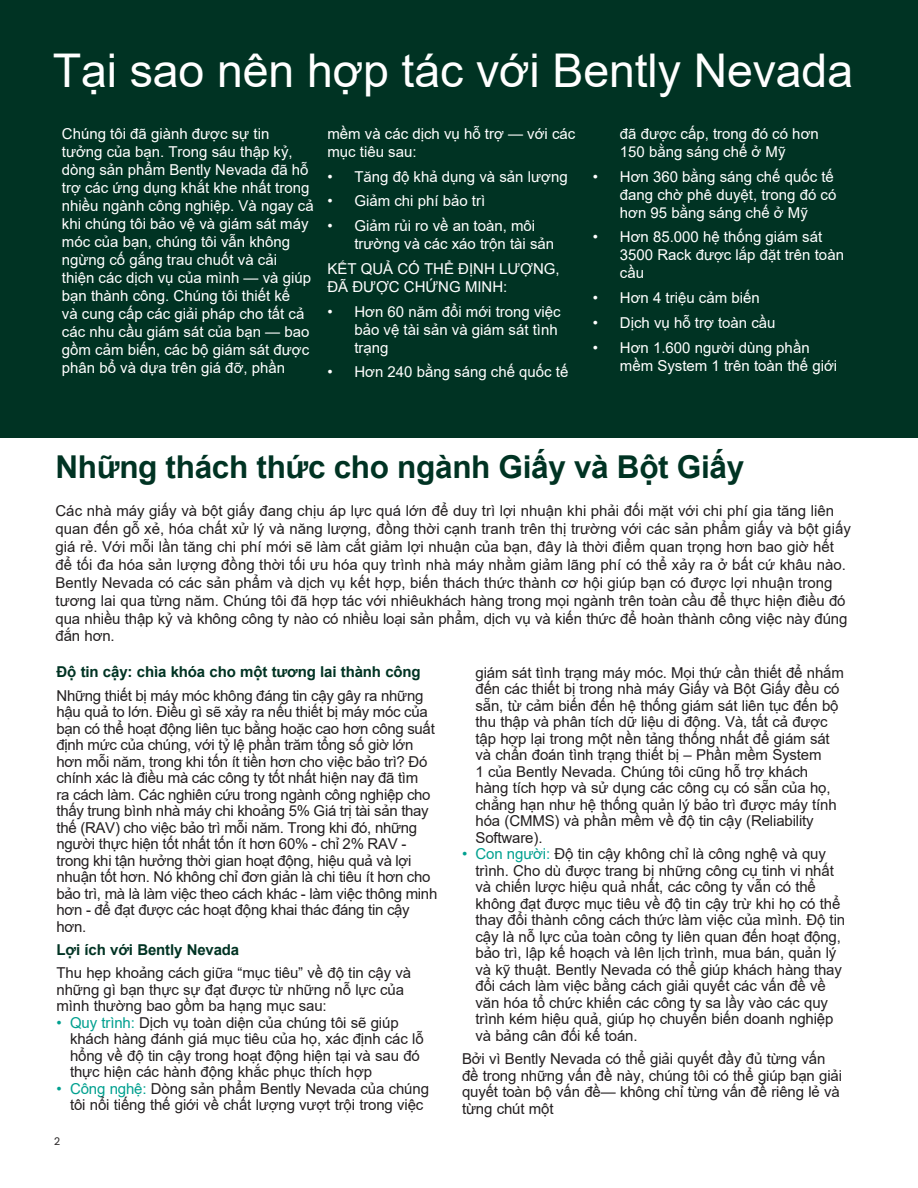
<style>
.page{position:relative;width:918px;height:1188px;background:#fff}
.page>*{position:absolute;margin:0;border:0;box-sizing:border-box;transform-origin:0 0}
._32pt-headline{font:46.5px "Arial";letter-spacing:-.005em;color:#fff}
._21pt-subhead{font:700 31.5px "Arial";letter-spacing:-.01em;color:#003323}
.Body{font:15px/16.5px "Arial";letter-spacing:-.01em;color:#231f20}
._8_5pt-body_text{font:15px/18px "Arial";color:#fff}
.Level_2_Header{font:700 15px "Arial";letter-spacing:-.01em;color:#003323}
.t1{font:10.5px "Poppins";color:#231f20}
.s1{color:#00a08f}
</style>
<div class="page">
<div style="left:0;top:0;width:918px;height:437px;background:#003323"></div>
<p class="_32pt-headline" style="left:53px;top:38px;width:802px">Tại sao nên hợp tác với Bently Nevada</p>
<p class="_8_5pt-body_text" style="left:327px;top:125px;width:250px">mềm và các dịch vụ hỗ trợ — với các mục tiêu sau:</p>
<p class="_8_5pt-body_text" style="left:327px;top:167px;width:242px">• Tăng độ khả dụng và sản lượng</p>
<p class="_8_5pt-body_text" style="left:327px;top:192px;width:159px">• Giảm chi phí bảo trì</p>
<p class="_8_5pt-body_text" style="left:354px;top:217px;width:201px;text-indent:-27px">• Giảm rủi ro về an toàn, môi trường và các xáo trộn tài sản</p>
<p class="_8_5pt-body_text" style="left:327px;top:260px;width:234px">KẾT QUẢ CÓ THỂ ĐỊNH LƯỢNG,<br>ĐÃ ĐƯỢC CHỨNG MINH:</p>
<p class="_8_5pt-body_text" style="left:354px;top:302px;width:208px;text-indent:-27px">• Hơn 60 năm đổi mới trong việc bảo vệ tài sản và giám sát tình trạng</p>
<p class="_8_5pt-body_text" style="left:327px;top:363px;width:243px">• Hơn 240 bằng sáng chế quốc tế</p>
<p class="_8_5pt-body_text" style="left:620px;top:125px;width:200px">đã được cấp, trong đó có hơn<br>150 bằng sáng chế ở Mỹ</p>
<p class="_8_5pt-body_text" style="left:620px;top:167px;width:218px;text-indent:-27px">• Hơn 360 bằng sáng chế quốc tế đang chờ phê duyệt, trong đó có hơn 95 bằng sáng chế ở Mỹ</p>
<p class="_8_5pt-body_text" style="left:620px;top:228px;width:226px;text-indent:-27px">• Hơn 85.000 hệ thống giám sát<br>3500 Rack được lắp đặt trên toàn cầu</p>
<p class="_8_5pt-body_text" style="left:593px;top:289px;width:168px">• Hơn 4 triệu cảm biến</p>
<p class="_8_5pt-body_text" style="left:593px;top:314px;width:184px">• Dịch vụ hỗ trợ toàn cầu</p>
<p class="_8_5pt-body_text" style="left:620px;top:338px;width:219px;text-indent:-27px">• Hơn 1.600 người dùng phần mềm System 1 trên toàn thế giới</p>
<p class="_8_5pt-body_text" style="left:62px;top:125px;width:253px">Chúng tôi đã giành được sự tin tưởng của bạn. Trong sáu thập kỷ, dòng sản phẩm Bently Nevada đã hỗ trợ các ứng dụng khắt khe nhất trong nhiều ngành công nghiệp. Và ngay cả khi chúng tôi bảo vệ và giám sát máy móc của bạn, chúng tôi vẫn không ngừng cố gắng trau chuốt và cải<br>thiện các dịch vụ của mình — và giúp bạn thành công. Chúng tôi thiết kế<br>và cung cấp các giải pháp cho tất cả các nhu cầu giám sát của bạn — bao gồm cảm biến, các bộ giám sát được phân bổ và dựa trên giá đỡ, phần</p>
<p class="_21pt-subhead" style="left:56px;top:445px;width:690px">Những thách thức cho ngành Giấy và Bột Giấy</p>
<p class="Body" style="left:56px;top:502px;width:797px;line-height:18px">Các nhà máy giấy và bột giấy đang chịu áp lực quá lớn để duy trì lợi nhuận khi phải đối mặt với chi phí gia tăng liên quan đến gỗ xẻ, hóa chất xử lý và năng lượng, đồng thời cạnh tranh trên thị trường với các sản phẩm giấy và bột giấy giá rẻ. Với mỗi lần tăng chi phí mới sẽ làm cắt giảm lợi nhuận của bạn, đây là thời điểm quan trọng hơn bao giờ hết để tối đa hóa sản lượng đồng thời tối ưu hóa quy trình nhà máy nhằm giảm lãng phí có thể xảy ra ở bất cứ khâu nào.<br>Bently Nevada có các sản phẩm và dịch vụ kết hợp, biến thách thức thành cơ hội giúp bạn có được lợi nhuận trong tương lai qua từng năm. Chúng tôi đã hợp tác với nhiêukhách hàng trong mọi ngành trên toàn cầu để thực hiện điều đó qua nhiều thập kỷ và không công ty nào có nhiều loại sản phẩm, dịch vụ và kiến thức để hoàn thành công việc này đúng</p>
<p class="Body" style="left:56px;top:627px;width:61px">đắn hơn.</p>
<p class="Level_2_Header" style="left:57px;top:662px;width:366px">Độ tin cậy: chìa khóa cho một tương lai thành công</p>
<p class="Body" style="left:57px;top:687px;width:382px">Những thiết bị máy móc không đáng tin cậy gây ra những hậu quả to lớn. Điều gì sẽ xảy ra nếu thiết bị máy móc của bạn có thể hoạt động liên tục bằng hoặc cao hơn công suất định mức của chúng, với tỷ lệ phần trăm tổng số giờ lớn hơn mỗi năm, trong khi tốn ít tiền hơn cho việc bảo trì? Đó chính xác là điều mà các công ty tốt nhất hiện nay đã tìm<br>ra cách làm. Các nghiên cứu trong ngành công nghiệp cho thấy trung bình nhà máy chi khoảng 5% Giá trị tài sản thay thế (RAV) cho việc bảo trì mỗi năm. Trong khi đó, những người thực hiện tốt nhất tốn ít hơn 60% - chỉ 2% RAV - trong khi tận hưởng thời gian hoạt động, hiệu quả và lợi nhuận tốt hơn. Nó không chỉ đơn giản là chi tiêu ít hơn cho bảo trì, mà là làm việc theo cách khác - làm việc thông minh hơn - để đạt được các hoạt động khai thác đáng tin cậy hơn.</p>
<p class="Level_2_Header" style="left:57px;top:939px;width:184px">Lợi ích với Bently Nevada</p>
<p class="Body" style="left:57px;top:965px;width:356px">Thu hẹp khoảng cách giữa “mục tiêu” về độ tin cậy và những gì bạn thực sự đạt được từ những nỗ lực của mình thường bao gồm ba hạng mục sau:</p>
<p class="Body" style="left:70px;top:1014px;width:355px;text-indent:-14px"><span class="s1">• Quy trình:</span> Dịch vụ toàn diện của chúng tôi sẽ giúp khách hàng đánh giá mục tiêu của họ, xác định các lỗ hổng về độ tin cậy trong hoạt động hiện tại và sau đó thực hiện các hành động khắc phục thích hợp</p>
<p class="Body" style="left:57px;top:1080px;width:374px;text-align:center"><span class="s1">• Công nghệ:</span> Dòng sản phẩm Bently Nevada của chúng tôi nổi tiếng thế giới về chất lượng vượt trội trong việc</p>
<p class="Body" style="left:476px;top:664px;width:370px">giám sát tình trạng máy móc. Mọi thứ cần thiết để nhắm đến các thiết bị trong nhà máy Giấy và Bột Giấy đều có sẵn, từ cảm biến đến hệ thống giám sát liên tục đến bộ thu thập và phân tích dữ liệu di động. Và, tất cả được tập hợp lại trong một nền tảng thống nhất để giám sát và chẩn đoán tình trạng thiết bị – Phần mềm System<br>1 của Bently Nevada. Chúng tôi cũng hỗ trợ khách hàng tích hợp và sử dụng các công cụ có sẵn của họ, chẳng hạn như hệ thống quản lý bảo trì được máy tính hóa (CMMS) và phần mềm về độ tin cậy (Reliability Software).</p>
<p class="Body" style="left:476px;top:846px;width:371px;text-indent:-14px"><span class="s1">• Con người:</span> Độ tin cậy không chỉ là công nghệ và quy trình. Cho dù được trang bị những công cụ tinh vi nhất và chiến lược hiệu quả nhất, các công ty vẫn có thể không đạt được mục tiêu về độ tin cậy trừ khi họ có thể thay đổi thành công cách thức làm việc của mình. Độ tin cậy là nỗ lực của toàn công ty liên quan đến hoạt động, bảo trì, lập kế hoạch và lên lịch trình, mua bán, quản lý và kỹ thuật. Bently Nevada có thể giúp khách hàng thay đổi cách làm việc bằng cách giải quyết các vấn đề về văn hóa tổ chức khiến các công ty sa lầy vào các quy trình kém hiệu quả, giúp họ chuyển biến doanh nghiệp và bảng cân đối kế toán.</p>
<p class="Body" style="left:462px;top:1051px;width:382px">Bởi vì Bently Nevada có thể giải quyết đầy đủ từng vấn đề trong những vấn đề này, chúng tôi có thể giúp bạn giải quyết toàn bộ vấn đề— không chỉ từng vấn đề riêng lẻ và từng chút một</p>
<p class="t1" style="left:54px;top:1135px;width:8px">2</p>
</div>
